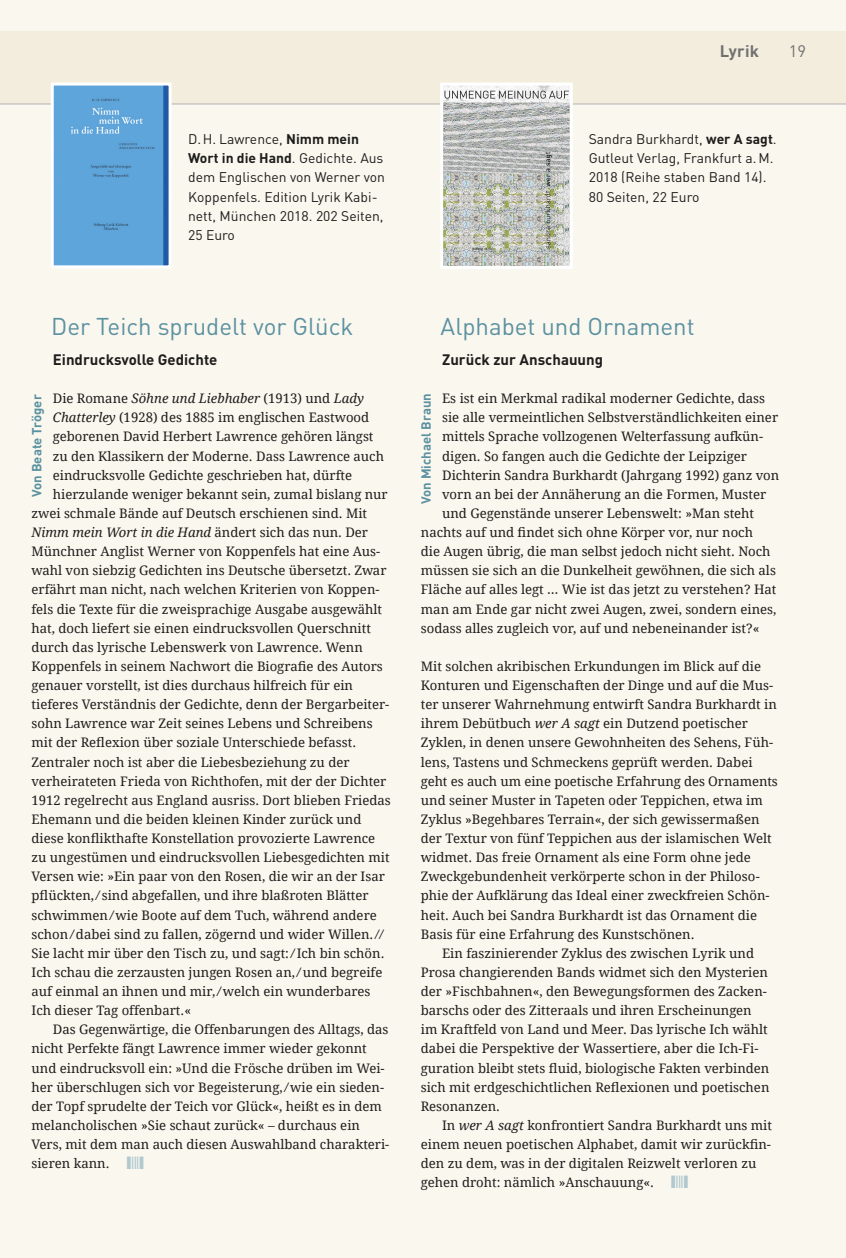
<style>
.page{position:relative;width:846px;height:1258px;background:#fff}
.page>*{position:absolute;margin:0;border:0;box-sizing:border-box;transform-origin:0 0}
.t1{font:24px "DINOT";color:#5b91a0}
.t2{font:700 16.5px "DINOT";letter-spacing:.02em;color:#70706f}
.t3{font:16.5px "DINOT";color:#70706f}
.t4{font:700 15px "DINOT";color:#1d1d1b}
.t5{font:13.8px/19px "DINOT";color:#1d1d1b}
.t6{font:13.2px/19px "Droid Serif 2";color:#1d1d1b}
.t7{font:13.2px/19px "Droid Serif";color:#1d1d1b}
.t8{font:italic 13.2px "Droid Serif";color:#1d1d1b}
.t9{font:700 13.2px "DINOT";color:#5b91a0}
.s1{font-weight:700}
.s2{font-family:"Droid Serif 2";font-style:normal}
.s3{font-family:"Droid Serif";font-style:italic}
.s4{font-family:"Droid Serif 2"}
</style>
<div class="page">
<div style="left:0;top:0;width:845px;height:1258px;background:#faf7ef"></div>
<div style="left:0;top:32px;width:845px;height:72px;background:#f3edde"></div>
<hr style="left:0;top:104px;width:845px;height:1px;background:#b2b2b2">
<img style="left:444px;top:87px;width:124px;height:178px">
<div style="left:440px;top:83px;width:132px;height:186px;border:3px solid #fff"></div>
<img style="left:55px;top:87px;width:112px;height:177px">
<div style="left:51px;top:83px;width:120px;height:185px;border:3px solid #fff"></div>
<p class="t2" style="left:719px;top:40px;width:41px">Lyrik</p>
<p class="t3" style="left:788px;top:40px;width:19px">19</p>
<p class="t5" style="left:188px;top:129px;width:198px">D.H. Lawrence, <span class="s1">Nimm mein<br>Wort in die Hand</span>. Gedichte. Aus dem Englischen von Werner von<br>Koppenfels. Edition Lyrik Kabi&shy;nett, München 2018. 202 Seiten,<br>25 Euro</p>
<p class="t5" style="left:588px;top:129px;width:189px">Sandra Burkhardt, <span class="s1">wer A sagt</span>.<br>Gutleut Verlag, Frankfurt a.M.<br>2018 (Reihe staben Band 14).<br>80 Seiten, 22 Euro</p>
<h1 class="t1" style="left:51px;top:310px;width:303px">Der Teich sprudelt vor Glück</h1>
<p class="t4" style="left:53px;top:349px;width:166px">Eindrucksvolle Gedichte</p>
<p class="t8" style="left:53px;top:390px;width:312px"><span class="s2">Die Romane</span> Söhne und Liebhaber <span class="s2">(1913) und</span> Lady</p>
<p class="t6" style="left:53px;top:408px;width:318px"><span class="s3">Chatterley</span> (1928) des 1885 im englischen Eastwood</p>
<p class="t6" style="left:53px;top:427px;width:322px">geborenen David Herbert Lawrence gehören längst</p>
<p class="t6" style="left:53px;top:446px;width:332px">zu den Klassikern der Moderne. Dass Lawrence auch</p>
<p class="t6" style="left:53px;top:465px;width:301px">eindrucksvolle Gedichte geschrieben hat, dürfte</p>
<p class="t6" style="left:53px;top:485px;width:336px">hierzulande weniger bekannt sein, zumal bislang nur</p>
<p class="t6" style="left:31px;top:504px;width:337px">zwei schmale Bände auf Deutsch erschienen sind. Mit</p>
<p class="t8" style="left:31px;top:524px;width:338px">Nimm mein Wort in die Hand <span class="s2">ändert sich das nun. Der</span></p>
<p class="t6" style="left:31px;top:542px;width:356px">Münchner Anglist Werner von Koppenfels hat eine Aus&shy;wahl von siebzig Gedichten ins Deutsche übersetzt. Zwar erfährt man nicht, nach welchen Kriterien von Koppen&shy;fels die Texte für die zweisprachige Ausgabe ausgewählt hat, doch liefert sie einen eindrucksvollen Querschnitt durch das lyrische Lebenswerk von Lawrence. Wenn</p>
<p class="t7" style="left:31px;top:657px;width:353px">Koppenfels in seinem Nachwort die Biografie des Autors</p>
<p class="t6" style="left:31px;top:676px;width:359px">genauer vorstellt, ist dies durchaus hilfreich für ein tieferes Verständnis der Gedichte, denn der Bergarbeiter&shy;sohn Lawrence war Zeit seines Lebens und Schreibens</p>
<p class="t7" style="left:31px;top:733px;width:326px">mit der Reflexion über soziale Unterschiede befasst.</p>
<p class="t6" style="left:31px;top:752px;width:361px">Zentraler noch ist aber die Liebesbeziehung zu der verheirateten Frieda von Richthofen, mit der der Dichter 1912 regelrecht aus England ausriss. Dort blieben Friedas Ehemann und die beiden kleinen Kinder zurück und</p>
<p class="t7" style="left:31px;top:829px;width:345px">diese konflikthafte Konstellation provozierte Lawrence</p>
<p class="t6" style="left:31px;top:848px;width:359px">zu ungestümen und eindrucksvollen Liebesgedichten mit<br>Versen wie: »Ein paar von den Rosen, die wir an der Isar</p>
<p class="t7" style="left:31px;top:886px;width:354px">pflückten, ⁄ sind abgefallen, und ihre blaßroten Blätter schwimmen ⁄ wie Boote auf dem Tuch, während andere schon ⁄ dabei sind zu fallen, zögernd und wider Willen. ⁄ ⁄ Sie lacht mir über den Tisch zu, und sagt: ⁄ Ich bin schön.<br>Ich schau die zerzausten jungen Rosen an, ⁄ und begreife auf einmal an ihnen und mir, ⁄ welch ein wunderbares</p>
<p class="t6" style="left:31px;top:1001px;width:161px">Ich dieser Tag offenbart.«</p>
<p class="t6" style="left:53px;top:1020px;width:337px">Das Gegenwärtige, die Offenbarungen des Alltags, das</p>
<p class="t6" style="left:31px;top:1039px;width:337px">nicht Perfekte fängt Lawrence immer wieder gekonnt</p>
<p class="t6" style="left:31px;top:1058px;width:354px">und eindrucksvoll ein: »Und die Frösche drüben im Wei-</p>
<p class="t7" style="left:31px;top:1077px;width:354px">her überschlugen sich vor Begeisterung, ⁄ wie ein sieden<span class="s4">-</span></p>
<p class="t6" style="left:31px;top:1096px;width:359px">der Topf sprudelte der Teich vor Glück«, heißt es in dem melancholischen »Sie schaut zurück« – durchaus ein Vers, mit dem man auch diesen Auswahlband charakteri&shy;sieren kann.</p>
<p class="t9" style="left:28px;top:497px;width:104px;rotate:-90deg">Von Beate Tröger</p>
<h1 class="t1" style="left:440px;top:310px;width:255px">Alphabet und Ornament</h1>
<p class="t4" style="left:442px;top:349px;width:162px">Zurück zur Anschauung</p>
<p class="t6" style="left:442px;top:389px;width:338px">Es ist ein Merkmal radikal moderner Gedichte, dass sie alle vermeintlichen Selbstverständlichkeiten einer mittels Sprache vollzogenen Welterfassung aufkün&shy;digen. So fangen auch die Gedichte der Leipziger Dichterin Sandra Burkhardt (Jahrgang 1992) ganz von vorn an bei der Annäherung an die Formen, Muster und Gegenstände unserer Lebenswelt: »Man steht</p>
<p class="t7" style="left:421px;top:523px;width:333px">nachts auf und findet sich ohne Körper vor, nur noch</p>
<p class="t6" style="left:421px;top:542px;width:357px">die Augen übrig, die man selbst jedoch nicht sieht. Noch müssen sie sich an die Dunkelheit gewöhnen, die sich als Fläche auf alles legt … Wie ist das jetzt zu verstehen? Hat man am Ende gar nicht zwei Augen, zwei, sondern eines, sodass alles zugleich vor, auf und nebeneinander ist?«</p>
<p class="t6" style="left:421px;top:657px;width:342px">Mit solchen akribischen Erkundungen im Blick auf die</p>
<p class="t6" style="left:421px;top:676px;width:354px">Konturen und Eigenschaften der Dinge und auf die Mus-</p>
<p class="t6" style="left:421px;top:695px;width:357px">ter unserer Wahrnehmung entwirft Sandra Burkhardt in</p>
<p class="t6" style="left:421px;top:714px;width:328px">ihrem Debütbuch <span class="s3">wer A sagt</span> ein Dutzend poetischer</p>
<p class="t6" style="left:421px;top:733px;width:353px">Zyklen, in denen unsere Gewohnheiten des Sehens, Füh-</p>
<p class="t6" style="left:421px;top:752px;width:333px">lens, Tastens und Schmeckens geprüft werden. Dabei</p>
<p class="t6" style="left:421px;top:771px;width:358px">geht es auch um eine poetische Erfahrung des Ornaments</p>
<p class="t6" style="left:421px;top:791px;width:343px">und seiner Muster in Tapeten oder Teppichen, etwa im</p>
<p class="t6" style="left:421px;top:810px;width:340px">Zyklus »Begehbares Terrain«, der sich gewissermaßen</p>
<p class="t6" style="left:421px;top:829px;width:352px">der Textur von fünf Teppichen aus der islamischen Welt</p>
<p class="t6" style="left:421px;top:848px;width:331px">widmet. Das freie Ornament als eine Form ohne jede</p>
<p class="t6" style="left:421px;top:867px;width:340px">Zweckgebundenheit verkörperte schon in der Philoso-</p>
<p class="t6" style="left:421px;top:886px;width:350px">phie der Aufklärung das Ideal einer zweckfreien Schön-</p>
<p class="t6" style="left:421px;top:905px;width:338px">heit. Auch bei Sandra Burkhardt ist das Ornament die</p>
<p class="t6" style="left:421px;top:924px;width:275px">Basis für eine Erfahrung des Kunstschönen.</p>
<p class="t6" style="left:442px;top:944px;width:313px">Ein faszinierender Zyklus des zwischen Lyrik und</p>
<p class="t6" style="left:421px;top:963px;width:348px">Prosa changierenden Bands widmet sich den Mysterien</p>
<p class="t6" style="left:421px;top:982px;width:347px">der »Fischbahnen«, den Bewegungsformen des Zacken-</p>
<p class="t6" style="left:421px;top:1001px;width:332px">barschs oder des Zitteraals und ihren Erscheinungen</p>
<p class="t6" style="left:421px;top:1020px;width:348px">im Kraftfeld von Land und Meer. Das lyrische Ich wählt</p>
<p class="t6" style="left:421px;top:1039px;width:339px">dabei die Perspektive der Wassertiere, aber die Ich-Fi-</p>
<p class="t7" style="left:421px;top:1058px;width:350px">guration bleibt stets fluid, biologische Fakten verbinden sich mit erdgeschichtlichen Reflexionen und poetischen</p>
<p class="t6" style="left:442px;top:1096px;width:331px;text-indent:-21px">Resonanzen.<br>In <span class="s3">wer A sagt</span> konfrontiert Sandra Burkhardt uns mit</p>
<p class="t7" style="left:421px;top:1135px;width:351px">einem neuen poetischen Alphabet, damit wir zurückfin<span class="s4">-</span></p>
<p class="t6" style="left:421px;top:1154px;width:337px">den zu dem, was in der digitalen Reizwelt verloren zu gehen droht: nämlich »Anschauung«.</p>
<p class="t9" style="left:417px;top:504px;width:112px;rotate:-90deg">Von Michael Braun</p>
</div>
